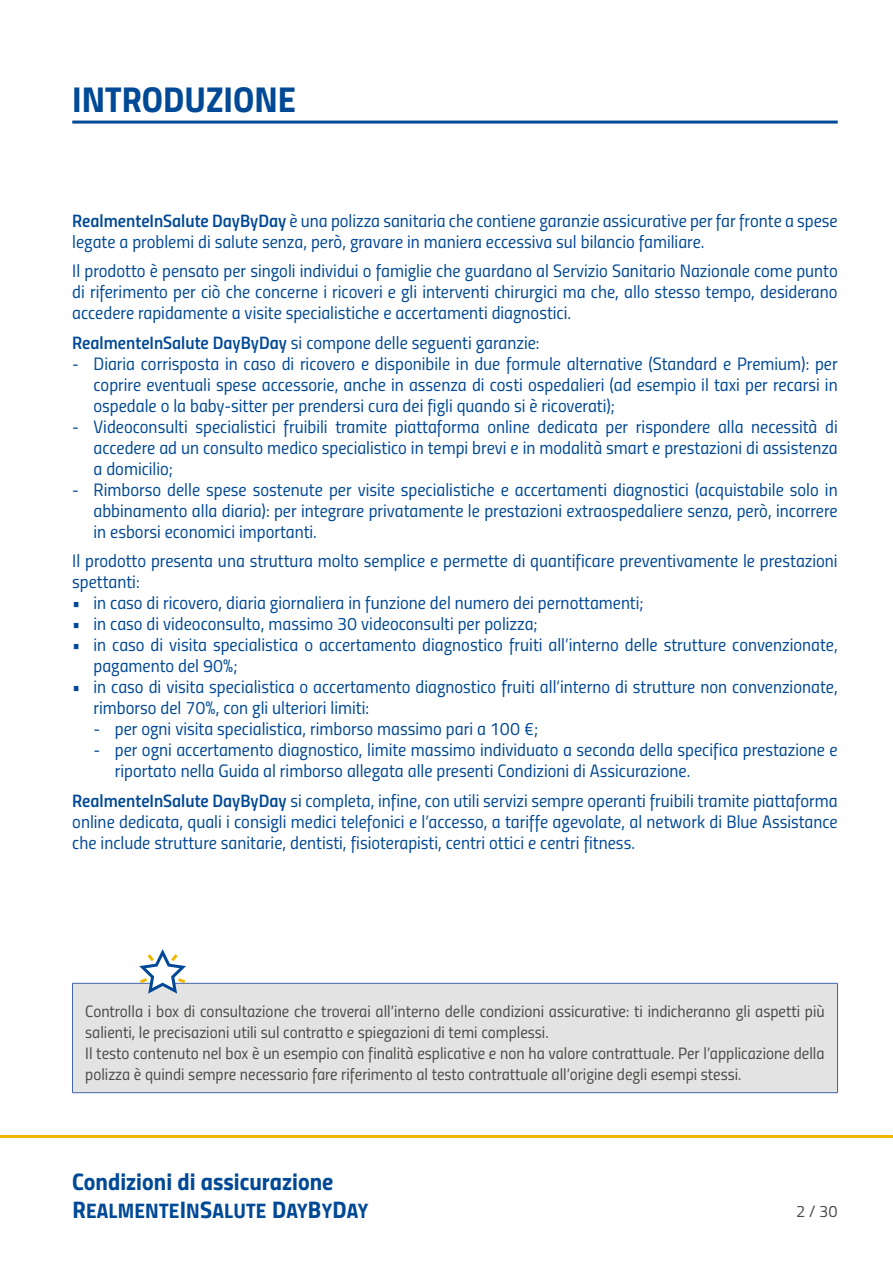
<style>
.page{position:relative;width:893px;height:1263px;background:#fff}
.page>*{position:absolute;margin:0;border:0;box-sizing:border-box;transform-origin:0 0}
.t1{font:36px "Titillium Bold Upright";color:#004996}
.t2{font:24px "Titillium Bold Upright";color:#004996}
.t3{font:21px "Titillium Bold Upright";letter-spacing:.01em;color:#004996}
.t4{font:18px/21px "Titillium Regular Upright";color:#004996}
.t5{font:16.5px/21px "Titillium Regular Upright";color:#4a4a49}
.s1{font-family:"Titillium Semibold Upright"}
.s2{font-size:24px}
</style>
<div class="page">
<hr style="left:0;top:1135px;width:893px;height:3px;background:#f0b600">
<hr style="left:72px;top:121px;width:766px;height:3px;background:#004996">
<div style="left:72px;top:983px;width:765px;height:110px;background:#e3e3e3"></div>
<hr style="left:72px;top:983px;width:1px;height:109px;background:#4165aa">
<hr style="left:837px;top:983px;width:1px;height:109px;background:#4165aa">
<hr style="left:72px;top:1092px;width:766px;height:1px;background:#4165aa">
<hr style="left:72px;top:983px;width:766px;height:1px;background:#4165aa">
<svg style="left:139px;top:949px;width:47px;height:44px"></svg>
<h1 class="t1" style="left:72px;top:71px;width:225px">INTRODUZIONE</h1>
<p class="t4" style="left:72px;top:209px;width:767px"><span class="s1">RealmenteInSalute DayByDay</span> è una polizza sanitaria che contiene garanzie assicurative per far fronte a spese legate a problemi di salute senza, però, gravare in maniera eccessiva sul bilancio familiare.</p>
<p class="t4" style="left:72px;top:259px;width:767px;text-align:justify">Il prodotto è pensato per singoli individui o famiglie che guardano al Servizio Sanitario Nazionale come punto di riferimento per ciò che concerne i ricoveri e gli interventi chirurgici ma che, allo stesso tempo, desiderano accedere rapidamente a visite specialistiche e accertamenti diagnostici.</p>
<p class="t4" style="left:72px;top:331px;width:469px"><span class="s1">RealmenteInSalute DayByDay</span> si compone delle seguenti garanzie:</p>
<p class="t4" style="left:94px;top:352px;width:746px;text-align:justify;text-indent:-21px">- Diaria corrisposta in caso di ricovero e disponibile in due formule alternative (Standard e Premium): per coprire eventuali spese accessorie, anche in assenza di costi ospedalieri (ad esempio il taxi per recarsi in ospedale o la baby-sitter per prendersi cura dei figli quando si è ricoverati);</p>
<p class="t4" style="left:94px;top:415px;width:746px;text-align:justify;text-indent:-21px">- Videoconsulti specialistici fruibili tramite piattaforma online dedicata per rispondere alla necessità di accedere ad un consulto medico specialistico in tempi brevi e in modalità smart e prestazioni di assistenza a domicilio;</p>
<p class="t4" style="left:94px;top:478px;width:746px;text-align:justify;text-indent:-21px">- Rimborso delle spese sostenute per visite specialistiche e accertamenti diagnostici (acquistabile solo in abbinamento alla diaria): per integrare privatamente le prestazioni extraospedaliere senza, però, incorrere in esborsi economici importanti.</p>
<p class="t4" style="left:72px;top:549px;width:767px">Il prodotto presenta una struttura molto semplice e permette di quantificare preventivamente le prestazioni spettanti:</p>
<p class="t4" style="left:72px;top:591px;width:573px">• in caso di ricovero, diaria giornaliera in funzione del numero dei pernottamenti;</p>
<p class="t4" style="left:72px;top:612px;width:467px">• in caso di videoconsulto, massimo 30 videoconsulti per polizza;</p>
<p class="t4" style="left:94px;top:633px;width:746px;text-indent:-21px">• in caso di visita specialistica o accertamento diagnostico fruiti all’interno delle strutture convenzionate, pagamento del 90%;</p>
<p class="t4" style="left:94px;top:675px;width:746px;text-indent:-21px">• in caso di visita specialistica o accertamento diagnostico fruiti all’interno di strutture non convenzionate, rimborso del 70%, con gli ulteriori limiti:</p>
<p class="t4" style="left:94px;top:717px;width:446px">- per ogni visita specialistica, rimborso massimo pari a 100 €;</p>
<p class="t4" style="left:115px;top:738px;width:724px;text-indent:-21px">- per ogni accertamento diagnostico, limite massimo individuato a seconda della specifica prestazione e riportato nella Guida al rimborso allegata alle presenti Condizioni di Assicurazione.</p>
<p class="t4" style="left:72px;top:789px;width:767px;text-align:justify"><span class="s1">RealmenteInSalute DayByDay</span> si completa, infine, con utili servizi sempre operanti fruibili tramite piattaforma online dedicata, quali i consigli medici telefonici e l’accesso, a tariffe agevolate, al network di Blue Assistance che include strutture sanitarie, dentisti, fisioterapisti, centri ottici e centri fitness.</p>
<p class="t5" style="left:85px;top:1000px;width:741px">Controlla i box di consultazione che troverai all’interno delle condizioni assicurative: ti indicheranno gli aspetti più salienti, le precisazioni utili sul contratto e spiegazioni di temi complessi.<br>Il testo contenuto nel box è un esempio con finalità esplicative e non ha valore contrattuale. Per l’applicazione della polizza è quindi sempre necessario fare riferimento al testo contrattuale all’origine degli esempi stessi.</p>
<h2 class="t2" style="left:72px;top:1162px;width:263px">Condizioni di assicurazione</h2>
<p class="t3" style="left:72px;top:1194px;width:297px"><span class="s2">R</span>EALMENTE<span class="s2">I</span>N<span class="s2">S</span>ALUTE <span class="s2">D</span>AY<span class="s2">B</span>Y<span class="s2">D</span>AY</p>
<p class="t5" style="left:796px;top:1200px;width:43px">2 / 30</p>
</div>
